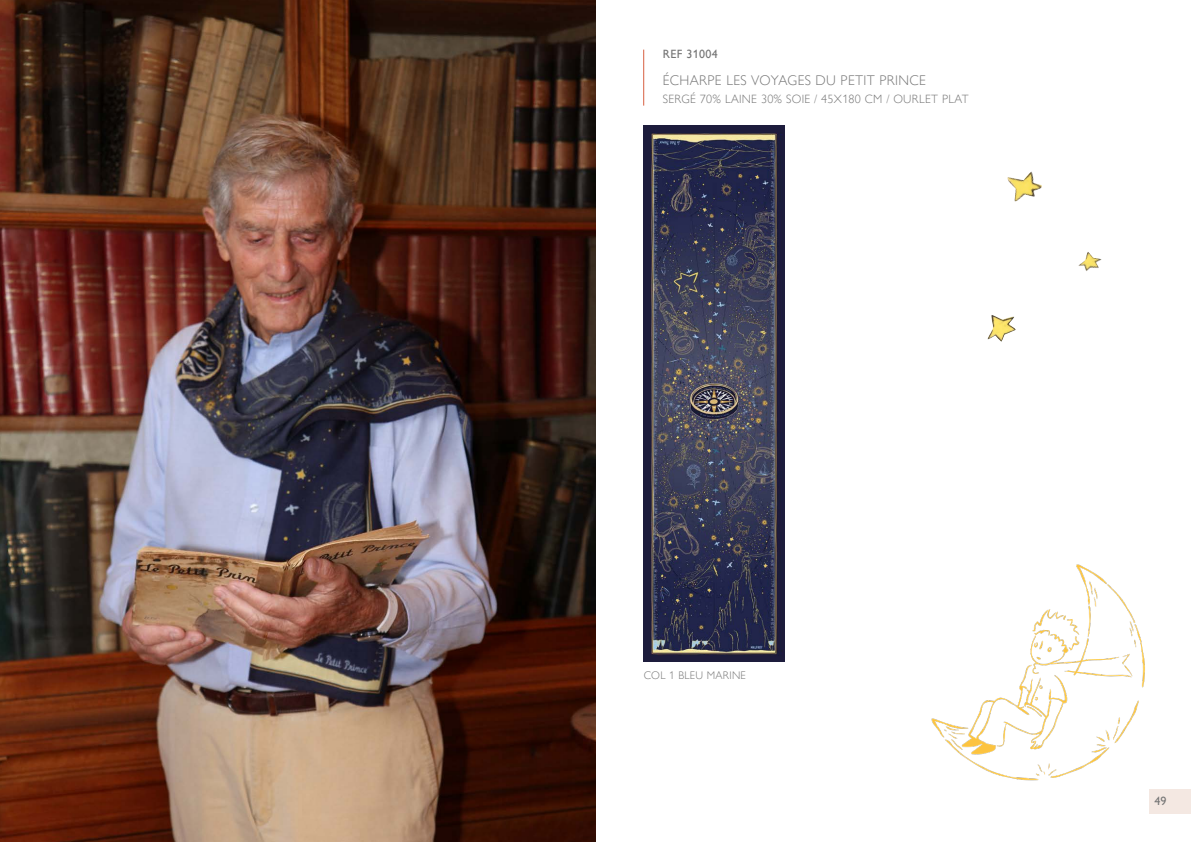
<style>
.page{position:relative;width:1191px;height:842px;background:#fff}
.page>*{position:absolute;margin:0;border:0;box-sizing:border-box;transform-origin:0 0}
.t1{font:300 14px "Gill Sans Nova";letter-spacing:.025em;color:#757575}
.t2{font:300 12px "Gill Sans Nova";letter-spacing:.025em;color:#757575}
.t3{font:12px "Gill Sans Nova";letter-spacing:.025em;color:#757575}
.t4{font:300 11px "Gill Sans Nova";letter-spacing:.025em;color:#757575}
</style>
<div class="page">
<div style="left:1149px;top:789px;width:42px;height:25px;background:#f4e8e2"></div>
<img style="left:0;top:0;width:595px;height:842px">
<hr style="left:643px;top:50px;width:1px;height:56px;background:#d76042">
<img style="left:644px;top:126px;width:140px;height:536px">
<img style="left:931px;top:564px;width:214px;height:217px">
<img style="left:987px;top:315px;width:29px;height:27px">
<img style="left:1078px;top:252px;width:24px;height:19px">
<img style="left:1007px;top:172px;width:34px;height:29px">
<p class="t3" style="left:663px;top:47px;width:56px">REF 31004</p>
<p class="t1" style="left:663px;top:72px;width:264px">ÉCHARPE LES VOYAGES DU PETIT PRINCE</p>
<p class="t2" style="left:663px;top:92px;width:307px">SERGÉ 70% LAINE 30% SOIE / 45X180 CM / OURLET PLAT</p>
<p class="t4" style="left:643px;top:669px;width:104px">COL 1 BLEU MARINE</p>
<p class="t3" style="left:1154px;top:794px;width:13px">49</p>
</div>
